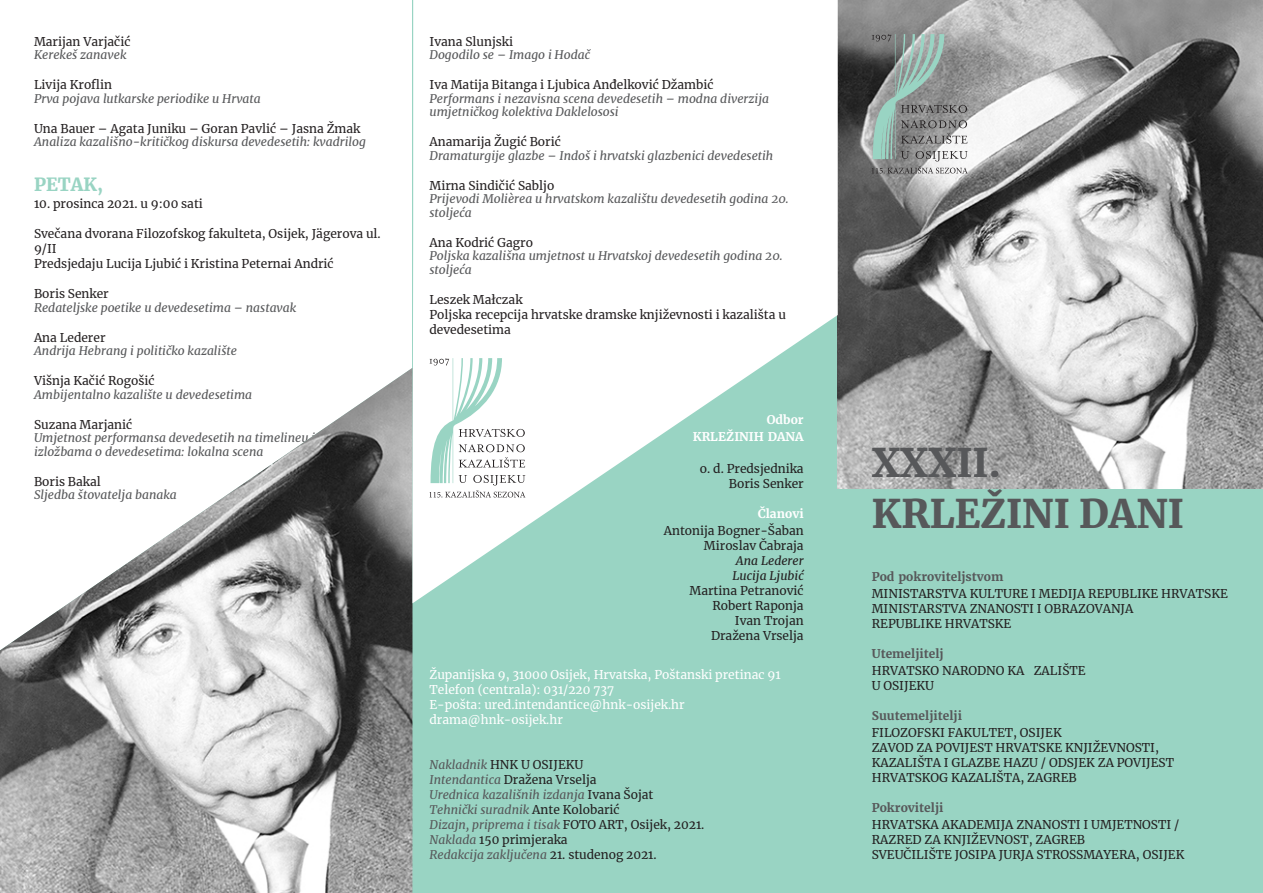
<style>
.page{position:relative;width:1263px;height:893px;background:#fff}
.page>*{position:absolute;margin:0;border:0;box-sizing:border-box;transform-origin:0 0}
.t1{font:900 39px "Merriweather";color:#57585a}
.dan{font:900 18px "Merriweather";color:#99d4c3}
.tekst{font:12px/15px "Merriweather";color:#231f20}
.naslovi_teksta{font:italic 12px/13.5px "Merriweather";color:#57585a}
.tekst-2{font:italic 12px "Merriweather";color:#57585a}
.tekst-3{font:12px "Merriweather";color:#fff}
.tekst_2{font:12px "Merriweather";color:#231f20}
.naslov_mali{font:700 12px "Merriweather";color:#57585a}
.naslov_mali-2{font:700 12px "Merriweather";color:#fff}
.Heading_3{font:12px "Merriweather";color:#231f20}
.tekst_2-2{font:italic 12px "Merriweather";color:#231f20}
.s1{font-style:italic;color:#57585a}
.s2{font-style:normal;color:#231f20}
</style>
<div class="page">
<div style="left:412px;top:0;width:426px;height:893px;background:#99d4c3"></div>
<img style="left:838px;top:0;width:425px;height:489px">
<div style="left:838px;top:489px;width:425px;height:404px;background:#99d4c3"></div>
<svg style="left:872px;top:34px;width:96px;height:140px;background:#8f9795"></svg>
<img style="left:0;top:368px;width:412px;height:525px">
<svg style="left:412px;top:0;width:426px;height:603px;fill:#fff"></svg>
<svg style="left:429px;top:358px;width:96px;height:139px;background:#e5edeb"></svg>
<p class="tekst" style="left:34px;top:34px;width:98px">Marijan Varjačić</p>
<p class="naslovi_teksta" style="left:34px;top:48px;width:94px">Kerekeš zanavek</p>
<p class="tekst" style="left:34px;top:77px;width:80px">Livija Kroflin</p>
<p class="naslovi_teksta" style="left:34px;top:91px;width:228px">Prva pojava lutkarske periodike u Hrvata</p>
<p class="tekst" style="left:34px;top:121px;width:328px">Una Bauer – Agata Juniku – Goran Pavlić – Jasna Žmak</p>
<p class="naslovi_teksta" style="left:34px;top:135px;width:333px">Analiza kazališno-kritičkog diskursa devedesetih: kvadrilog</p>
<p class="dan" style="left:34px;top:172px;width:71px">PETAK,</p>
<p class="tekst" style="left:34px;top:196px;width:170px">10. prosinca 2021. u 9:00 sati</p>
<p class="tekst" style="left:34px;top:226px;width:348px">Svečana dvorana Filozofskog fakulteta, Osijek, Jägerova ul.<br>9/II</p>
<p class="tekst" style="left:34px;top:256px;width:301px">Predsjedaju Lucija Ljubić i Kristina Peternai Andrić</p>
<p class="tekst" style="left:34px;top:286px;width:76px">Boris Senker</p>
<p class="naslovi_teksta" style="left:34px;top:301px;width:264px">Redateljske poetike u devedesetima – nastavak</p>
<p class="tekst" style="left:34px;top:330px;width:73px">Ana Lederer</p>
<p class="naslovi_teksta" style="left:34px;top:344px;width:204px">Andrija Hebrang i političko kazalište</p>
<p class="tekst" style="left:34px;top:373px;width:122px">Višnja Kačić Rogošić</p>
<p class="naslovi_teksta" style="left:34px;top:388px;width:220px">Ambijentalno kazalište u devedesetima</p>
<p class="tekst" style="left:34px;top:417px;width:100px">Suzana Marjanić</p>
<p class="naslovi_teksta" style="left:34px;top:431px;width:362px">Umjetnost performansa devedesetih na timelineu i na tematskim izložbama o devedesetima: lokalna scena</p>
<p class="tekst" style="left:34px;top:474px;width:68px">Boris Bakal</p>
<p class="naslovi_teksta" style="left:34px;top:488px;width:144px">Sljedba štovatelja banaka</p>
<p class="tekst" style="left:429px;top:34px;width:85px">Ivana Slunjski</p>
<p class="naslovi_teksta" style="left:429px;top:48px;width:162px">Dogodilo se – Imago i Hodač</p>
<p class="tekst" style="left:429px;top:77px;width:286px">Iva Matija Bitanga i Ljubica Anđelković Džambić</p>
<p class="naslovi_teksta" style="left:429px;top:91px;width:341px">Performans i nezavisna scena devedesetih – modna diverzija umjetničkog kolektiva Daklelososi</p>
<p class="tekst" style="left:429px;top:134px;width:133px">Anamarija Žugić Borić</p>
<p class="naslovi_teksta" style="left:429px;top:148px;width:345px">Dramaturgije glazbe – Indoš i hrvatski glazbenici devedesetih</p>
<p class="tekst" style="left:429px;top:178px;width:126px">Mirna Sindičić Sabljo</p>
<p class="naslovi_teksta" style="left:429px;top:192px;width:361px">Prijevodi Molièrea u hrvatskom kazalištu devedesetih godina 20. stoljeća</p>
<p class="tekst" style="left:429px;top:235px;width:105px">Ana Kodrić Gagro</p>
<p class="naslovi_teksta" style="left:429px;top:249px;width:355px">Poljska kazališna umjetnost u Hrvatskoj devedesetih godina 20. stoljeća</p>
<p class="tekst" style="left:429px;top:292px;width:95px">Leszek Małczak</p>
<p class="tekst" style="left:429px;top:307px;width:358px">Poljska recepcija hrvatske dramske književnosti i kazališta u devedesetima</p>
<p class="naslov_mali-2" style="left:767px;top:412px;width:38px">Odbor</p>
<p class="naslov_mali-2" style="left:693px;top:429px;width:113px">KRLEŽINIH DANA</p>
<p class="tekst_2" style="left:700px;top:460px;width:105px">o. d. Predsjednika</p>
<p class="tekst_2" style="left:729px;top:475px;width:76px">Boris Senker</p>
<p class="naslov_mali-2" style="left:758px;top:506px;width:47px">Članovi</p>
<p class="tekst_2" style="left:664px;top:523px;width:141px">Antonija Bogner-Šaban</p>
<p class="tekst_2" style="left:704px;top:538px;width:101px">Miroslav Čabraja</p>
<p class="tekst_2-2" style="left:736px;top:553px;width:69px">Ana Lederer</p>
<p class="tekst_2-2" style="left:732px;top:568px;width:73px">Lucija Ljubić</p>
<p class="tekst_2" style="left:689px;top:583px;width:116px">Martina Petranović</p>
<p class="tekst_2" style="left:712px;top:598px;width:93px">Robert Raponja</p>
<p class="tekst_2" style="left:735px;top:613px;width:70px">Ivan Trojan</p>
<p class="tekst_2" style="left:711px;top:628px;width:94px">Dražena Vrselja</p>
<p class="tekst-3" style="left:429px;top:666px;width:353px">Županijska 9, 31000 Osijek, Hrvatska, Poštanski pretinac 91</p>
<p class="tekst-3" style="left:429px;top:681px;width:186px">Telefon (centrala): 031/220 737</p>
<p class="tekst-3" style="left:429px;top:696px;width:257px">E-pošta: ured.intendantice@hnk-osijek.hr</p>
<p class="tekst-3" style="left:429px;top:711px;width:135px">drama@hnk-osijek.hr</p>
<p class="tekst" style="left:429px;top:757px;width:155px"><span class="s1">Nakladnik</span> HNK U OSIJEKU</p>
<p class="tekst" style="left:429px;top:772px;width:169px"><span class="s1">Intendantica</span> Dražena Vrselja</p>
<p class="tekst-2" style="left:429px;top:786px;width:225px">Urednica kazališnih izdanja <span class="s2">Ivana Šojat</span></p>
<p class="tekst-2" style="left:429px;top:801px;width:192px">Tehnički suradnik <span class="s2">Ante Kolobarić</span></p>
<p class="tekst-2" style="left:429px;top:816px;width:276px">Dizajn, priprema i tisak <span class="s2">FOTO ART, Osijek, 2021.</span></p>
<p class="tekst" style="left:429px;top:832px;width:140px"><span class="s1">Naklada</span> 150 primjeraka</p>
<p class="tekst-2" style="left:429px;top:846px;width:229px">Redakcija zaključena <span class="s2">21. studenog 2021.</span></p>
<p class="t1" style="left:872px;top:436px;width:131px">XXXII.</p>
<p class="t1" style="left:872px;top:486px;width:314px">KRLEŽINI DANI</p>
<p class="naslov_mali" style="left:872px;top:569px;width:133px">Pod pokroviteljstvom</p>
<p class="tekst" style="left:872px;top:586px;width:358px">MINISTARSTVA KULTURE I MEDIJA REPUBLIKE HRVATSKE</p>
<p class="tekst" style="left:872px;top:601px;width:263px">MINISTARSTVA ZNANOSTI I OBRAZOVANJA</p>
<p class="tekst" style="left:872px;top:616px;width:141px">REPUBLIKE HRVATSKE</p>
<p class="naslov_mali" style="left:872px;top:646px;width:73px">Utemeljitelj</p>
<p class="Heading_3" style="left:872px;top:663px;width:215px">HRVATSKO NARODNO KA ZALIŠTE</p>
<p class="tekst" style="left:872px;top:678px;width:64px">U OSIJEKU</p>
<p class="naslov_mali" style="left:872px;top:708px;width:92px">Suutemeljitelji</p>
<p class="tekst" style="left:872px;top:725px;width:191px">FILOZOFSKI FAKULTET, OSIJEK</p>
<p class="tekst" style="left:872px;top:740px;width:304px">ZAVOD ZA POVIJEST HRVATSKE KNJIŽEVNOSTI,<br>KAZALIŠTA I GLAZBE HAZU / ODSJEK ZA POVIJEST<br>HRVATSKOG KAZALIŠTA, ZAGREB</p>
<p class="naslov_mali" style="left:872px;top:800px;width:73px">Pokrovitelji</p>
<p class="tekst" style="left:872px;top:817px;width:309px">HRVATSKA AKADEMIJA ZNANOSTI I UMJETNOSTI /<br>RAZRED ZA KNJIŽEVNOST, ZAGREB</p>
<p class="tekst" style="left:872px;top:847px;width:314px">SVEUČILIŠTE JOSIPA JURJA STROSSMAYERA, OSIJEK</p>
</div>
